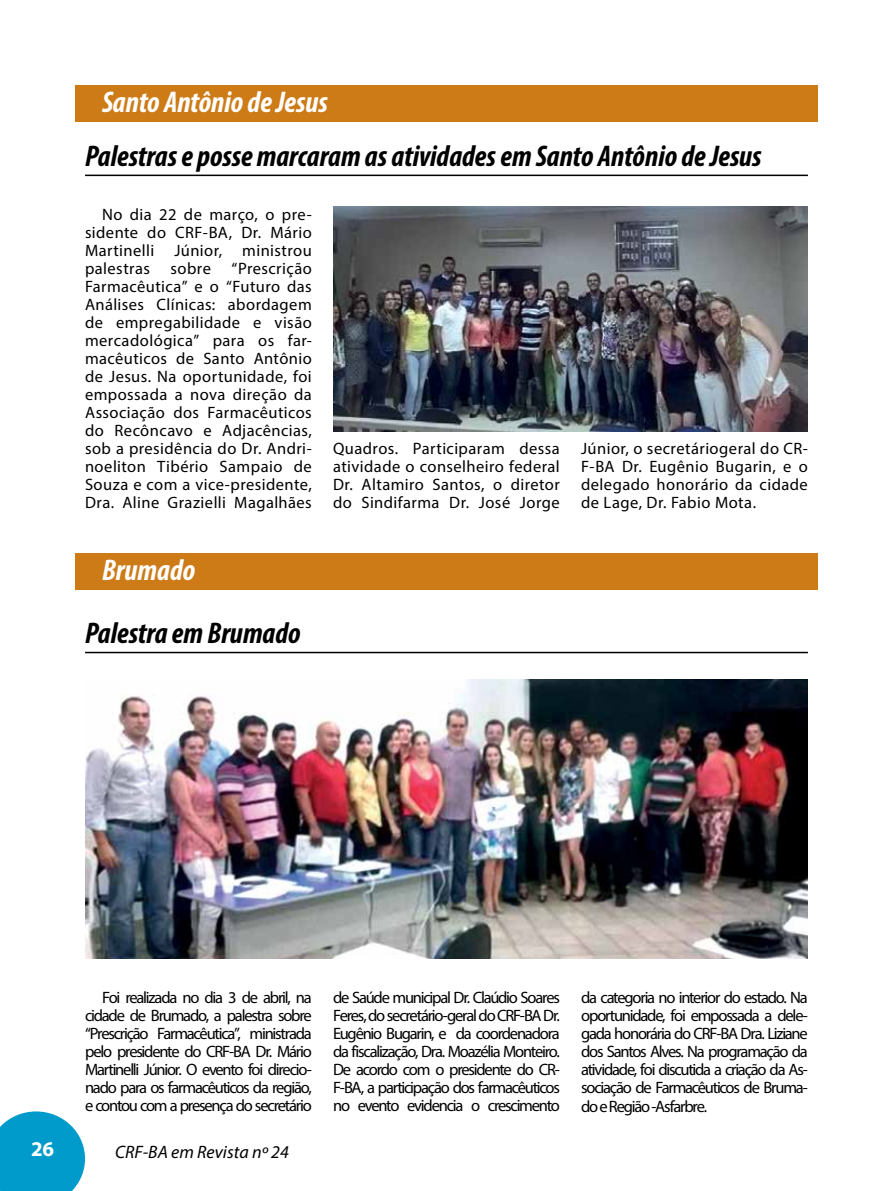
<style>
.page{position:relative;width:893px;height:1191px;background:#fff}
.page>*{position:absolute;margin:0;border:0;box-sizing:border-box;transform-origin:0 0}
.t1{font:italic 700 condensed 30px "Myriad Pro";letter-spacing:-.005em;color:#000}
.t2{font:italic 700 condensed 30px "Myriad Pro";letter-spacing:-.005em;color:#fff}
.t3{font:700 21px "Myriad Pro";color:#fff}
.t4{font:italic 18px "Myriad Pro";color:#000}
.t5{font:16.5px/18px "Myriad Pro";letter-spacing:-.065em;color:#000;text-align:justify}
</style>
<div class="page">
<svg style="left:0;top:1111px;width:85px;height:80px;background:#1fa7d0"></svg>
<hr style="left:85px;top:175px;width:723px;height:1px;background:#000">
<hr style="left:85px;top:652px;width:723px;height:1px;background:#000">
<div style="left:75px;top:85px;width:743px;height:36px;background:#cc7b16"></div>
<div style="left:75px;top:553px;width:743px;height:36px;background:#cc7b16"></div>
<img style="left:333px;top:207px;width:475px;height:225px">
<img style="left:85px;top:679px;width:723px;height:279px">
<h1 class="t2" style="left:102px;top:83px;width:227px">Santo Antônio de Jesus</h1>
<h1 class="t1" style="left:85px;top:137px;width:678px">Palestras e posse marcaram as atividades em Santo Antônio de Jesus</h1>
<p class="t5" style="left:85px;top:205px;width:228px;text-indent:17px">No dia 22 de março, o pre&shy;sidente do CRF-BA, Dr. Mário Martinelli Júnior, ministrou palestras sobre “Prescrição Farmacêutica” e o “Futuro das Análises Clínicas: abordagem de empregabilidade e visão mercadológica” para os far&shy;macêuticos de Santo Antônio de Jesus. Na oportunidade, foi empossada a nova direção da Associação dos Farmacêuticos do Recôncavo e Adjacências, sob a presidência do Dr. Andri&shy;noeliton Tibério Sampaio de Souza e com a vice-presidente, Dra. Aline Grazielli Magalhães</p>
<h1 class="t2" style="left:102px;top:551px;width:95px">Brumado</h1>
<h1 class="t1" style="left:85px;top:614px;width:217px">Palestra em Brumado</h1>
<p class="t5" style="left:333px;top:439px;width:228px">Quadros. Participaram dessa atividade o conselheiro federal Dr. Altamiro Santos, o diretor do Sindifarma Dr. José Jorge</p>
<p class="t5" style="left:581px;top:439px;width:228px">Júnior, o secretáriogeral do CR-F-BA Dr. Eugênio Bugarin, e o delegado honorário da cidade de Lage, Dr. Fabio Mota.</p>
<p class="t5" style="left:85px;top:988px;width:228px;text-indent:17px">Foi realizada no dia 3 de abril, na cidade de Brumado, a palestra sobre “Prescrição Farmacêutica”, ministrada pelo presidente do CRF-BA Dr. Mário Martinelli Júnior. O evento foi direcio&shy;nado para os farmacêuticos da região, e contou com a presença do secretário</p>
<p class="t5" style="left:333px;top:988px;width:228px">de Saúde municipal Dr. Claúdio Soares Feres, do secretário-geral do CRF-BA Dr.<br>Eugênio Bugarin, e da coordenadora da fiscalização, Dra. Moazélia Monteiro.<br>De acordo com o presidente do CR-F-BA, a participação dos farmacêuticos no evento evidencia o crescimento</p>
<p class="t5" style="left:581px;top:988px;width:228px">da categoria no interior do estado. Na oportunidade, foi empossada a dele&shy;gada honorária do CRF-BA Dra. Liziane dos Santos Alves. Na programação da atividade, foi discutida a criação da As&shy;sociação de Farmacêuticos de Bruma&shy;do e Região -Asfarbre.</p>
<p class="t3" style="left:31px;top:1135px;width:25px">26</p>
<p class="t4" style="left:115px;top:1140px;width:175px">CRF-BA em Revista nº 24</p>
</div>
